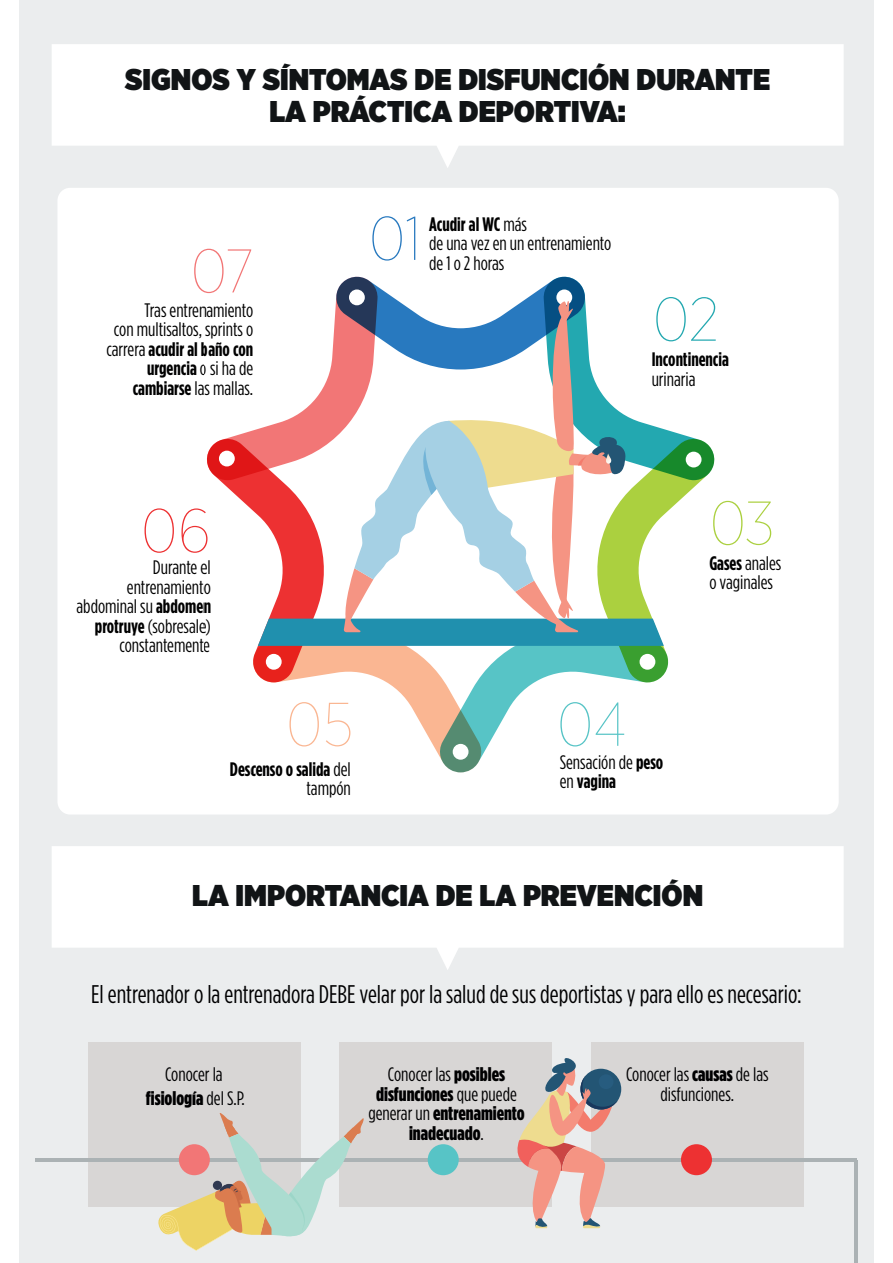
<style>
.page{position:relative;width:893px;height:1263px;background:#fff}
.page>*{position:absolute;margin:0;border:0;box-sizing:border-box;transform-origin:0 0}
.t1{font:100 61.5px "Gotham Narrow";color:#2879bf}
.t2{font:100 61.5px "Gotham Narrow";color:#23a8b0}
.t3{font:100 61.5px "Gotham Narrow";color:#abd03f}
.t4{font:100 61.5px "Gotham Narrow";color:#fab692}
.t5{font:100 61.5px "Gotham Narrow";color:#57c4c6}
.t6{font:100 61.5px "Gotham Narrow";color:#ed3132}
.t7{font:100 61.5px "Gotham Narrow";color:#f27676}
.t8{font:900 30px/31.5px "Gotham Narrow";color:#111416;text-align:center}
.t9{font:25.5px "Gotham Cond";color:#000001}
.t10{font:19.5px/19.5px "Gotham Cond";color:#000001}
.t11{font:900 19.5px/19.5px "Gotham Cond";color:#000001;text-align:center}
.t12{font:700 19.5px/19.5px "Gotham Cond";color:#000001;text-align:right}
.s1{font-weight:700}
.s2{font-weight:400}
.s3{font-weight:900}
</style>
<div class="page">
<div style="left:19px;top:0;width:855px;height:1263px;background:#ebedee"></div>
<div style="left:88px;top:1042px;width:213px;height:165px;background:#d8d6d5"></div>
<div style="left:339px;top:1042px;width:213px;height:165px;background:#d8d6d5"></div>
<div style="left:591px;top:1042px;width:213px;height:165px;background:#d8d6d5"></div>
<hr style="left:36px;top:1158px;width:821px;height:3px;background:#abb2b4">
<div style="left:681px;top:1144px;width:31px;height:31px;background:#ed3132;border-radius:50%"></div>
<div style="left:428px;top:1144px;width:31px;height:31px;background:#57c4c6;border-radius:50%"></div>
<svg style="left:52px;top:44px;width:792px;height:124px;fill:#fff"></svg>
<svg style="left:52px;top:846px;width:792px;height:124px;fill:#fff"></svg>
<div style="left:58px;top:188px;width:781px;height:626px;background:#fff"></div>
<svg style="left:207px;top:277px;width:507px;height:495px"></svg>
<hr style="left:854px;top:1160px;width:3px;height:103px;background:#abb2b4">
<svg style="left:155px;top:1113px;width:210px;height:138px"></svg>
<div style="left:580px;top:1069px;width:41px;height:40px;background:#235574;border-radius:50%"></div>
<svg style="left:514px;top:1058px;width:104px;height:170px"></svg>
<h2 class="t8" style="left:125px;top:63px;width:646px">SIGNOS Y SÍNTOMAS DE DISFUNCIÓN DURANTE<br>LA PRÁCTICA DEPORTIVA:</h2>
<h1 class="t7" style="left:190px;top:234px;width:64px">07</h1>
<p class="t10" style="left:106px;top:300px;width:148px;text-align:right">Tras entrenamiento<br>con multisaltos, sprints o carrera <span class="s1">acudir al baño con urgencia</span> o si ha de <span class="s1">cambiarse</span> las mallas.</p>
<h1 class="t1" style="left:369px;top:202px;width:55px">01</h1>
<p class="t10" style="left:429px;top:214px;width:184px"><span class="s1">Acudir al WC</span> más<br>de una vez en un entrenamiento de 1 o 2 horas</p>
<h1 class="t2" style="left:653px;top:282px;width:68px">02</h1>
<p class="t12" style="left:652px;top:349px;width:79px">Incontinencia</p>
<p class="t10" style="left:652px;top:369px;width:45px">urinaria</p>
<h1 class="t6" style="left:141px;top:494px;width:71px">06</h1>
<p class="t10" style="left:77px;top:558px;width:136px;text-align:right">Durante el entrenamiento abdominal su <span class="s1">abdomen protruye</span> (sobresale) constantemente</p>
<h1 class="t4" style="left:286px;top:687px;width:69px">05</h1>
<h1 class="t5" style="left:557px;top:687px;width:71px">04</h1>
<h1 class="t3" style="left:709px;top:486px;width:66px">03</h1>
<p class="t10" style="left:709px;top:553px;width:74px"><span class="s1">Gases</span> anales o vaginales</p>
<p class="t12" style="left:230px;top:759px;width:123px">Descenso o salida <span class="s2">del tampón</span></p>
<p class="t10" style="left:560px;top:752px;width:105px">Sensación de <span class="s1">peso </span>en <span class="s1">vagina</span></p>
<h2 class="t8" style="left:192px;top:879px;width:512px">LA IMPORTANCIA DE LA PREVENCIÓN</h2>
<h3 class="t9" style="left:91px;top:979px;width:712px">El entrenador o la entrenadora DEBE velar por la salud de sus deportistas y para ello es necesario:</h3>
<p class="t11" style="left:368px;top:1065px;width:158px"><span class="s2">Conocer las</span> posibles disfunciones <span class="s2">que puede generar un</span> entrenamiento inadecuado<span class="s2">.</span></p>
<p class="t10" style="left:146px;top:1062px;width:101px;line-height:24px;text-align:center">Conocer la <span class="s3">fisiología</span> del S.P.</p>
<p class="t10" style="left:626px;top:1065px;width:144px;text-align:center">Conocer las <span class="s3">causas</span> de las disfunciones.</p>
</div>
